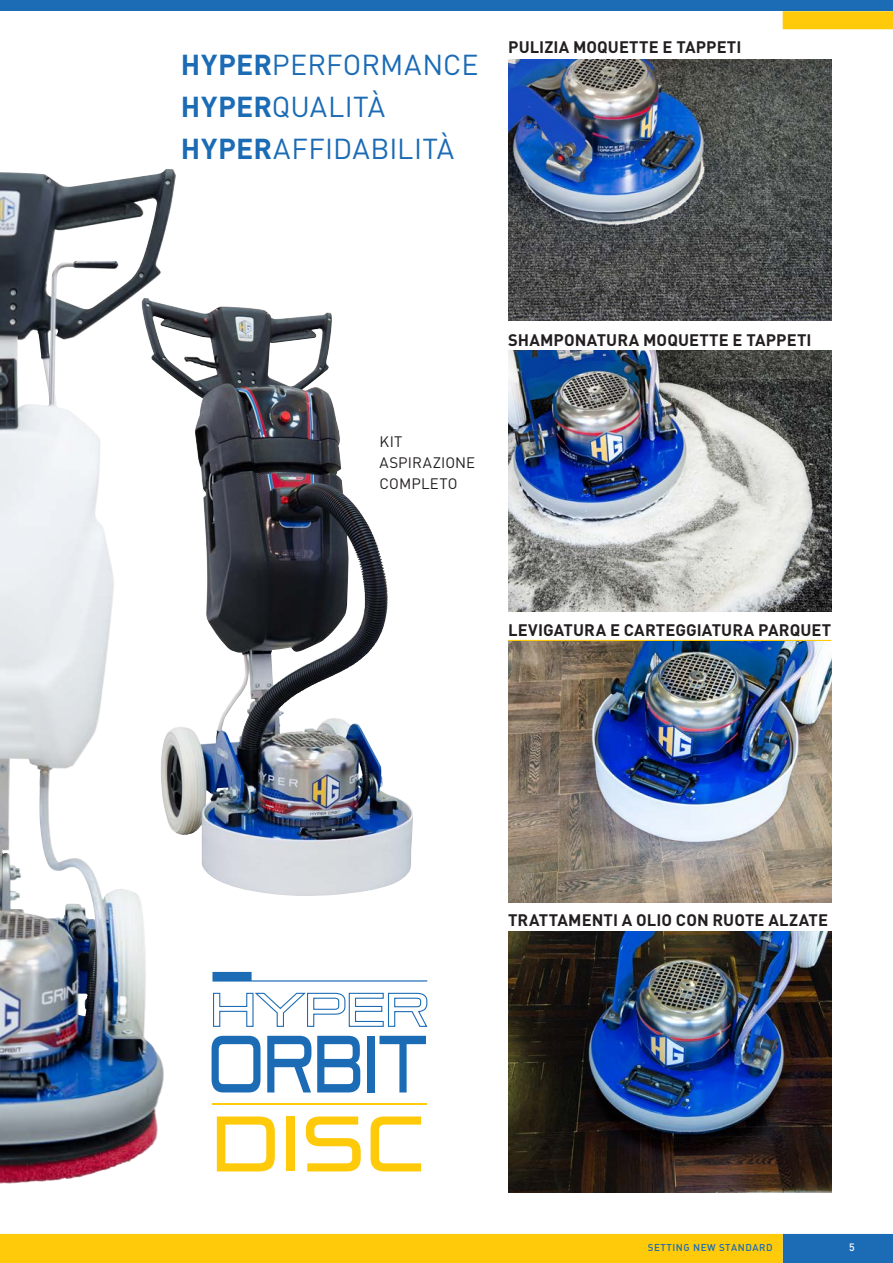
<style>
.page{position:relative;width:893px;height:1263px;background:#fff}
.page>*{position:absolute;margin:0;border:0;box-sizing:border-box;transform-origin:0 0}
.t1{font:80.55px "Pirulen Rg";color:#1b6bb5;scale:.67 1}
.t2{font:78px "Pirulen Rg";color:#feca0a;scale:.82 1}
.t3{font:28.5px "DIN Pro";letter-spacing:.005em;color:#1b6bb5}
.t4{font:700 16.5px "DIN Pro";letter-spacing:.005em;color:#231f20}
.t5{font:15px/21px "DIN Pro";letter-spacing:.015em;color:#231f20}
.t6{font:500 10.5px "DIN Pro";color:#fff}
.t7{font:9.75px "DIN Medium Alternate";letter-spacing:.055em;color:#1b6bb5}
.s1{font-weight:700}
</style>
<div class="page">
<div style="left:783px;top:1234px;width:110px;height:29px;background:#1b6bb5"></div>
<div style="left:0;top:1234px;width:783px;height:29px;background:#feca0a"></div>
<div style="left:0;top:0;width:893px;height:11px;background:#1b6bb5"></div>
<div style="left:783px;top:11px;width:110px;height:18px;background:#feca0a"></div>
<hr style="left:212px;top:1103px;width:215px;height:1px;background:#feca0a">
<svg style="left:212px;top:972px;width:215px;height:9px"></svg>
<svg style="left:213px;top:992px;width:215px;height:35px"></svg>
<img style="left:165px;top:304px;width:248px;height:592px">
<img style="left:0;top:170px;width:165px;height:1014px">
<hr style="left:508px;top:59px;width:323px;height:2px;background:#feca0a">
<hr style="left:508px;top:640px;width:323px;height:1px;background:#feca0a">
<img style="left:508px;top:350px;width:323px;height:261px">
<img style="left:508px;top:60px;width:323px;height:260px">
<img style="left:508px;top:641px;width:323px;height:261px">
<img style="left:508px;top:931px;width:323px;height:261px">
<p class="t3" style="left:181px;top:45px;width:299px"><span class="s1">HYPER</span>PERFORMANCE</p>
<p class="t3" style="left:181px;top:87px;width:206px"><span class="s1">HYPER</span>QUALITÀ</p>
<p class="t3" style="left:181px;top:130px;width:275px"><span class="s1">HYPER</span>AFFIDABILITÀ</p>
<p class="t4" style="left:508px;top:36px;width:235px">PULIZIA MOQUETTE E TAPPETI</p>
<p class="t4" style="left:508px;top:329px;width:305px">SHAMPONATURA MOQUETTE E TAPPETI</p>
<p class="t5" style="left:379px;top:431px;width:97px">KIT<br>ASPIRAZIONE</p>
<p class="t5" style="left:379px;top:473px;width:80px">COMPLETO</p>
<p class="t4" style="left:508px;top:618px;width:324px">LEVIGATURA E CARTEGGIATURA PARQUET</p>
<p class="t1" style="left:208px;top:1015px;width:328px">ORBIT</p>
<p class="t2" style="left:213px;top:1097px;width:259px">DISC</p>
<p class="t4" style="left:508px;top:908px;width:321px">TRATTAMENTI A OLIO CON RUOTE ALZATE</p>
<p class="t7" style="left:648px;top:1241px;width:126px">SETTING NEW STANDARD</p>
<p class="t6" style="left:849px;top:1240px;width:7px">5</p>
</div>
